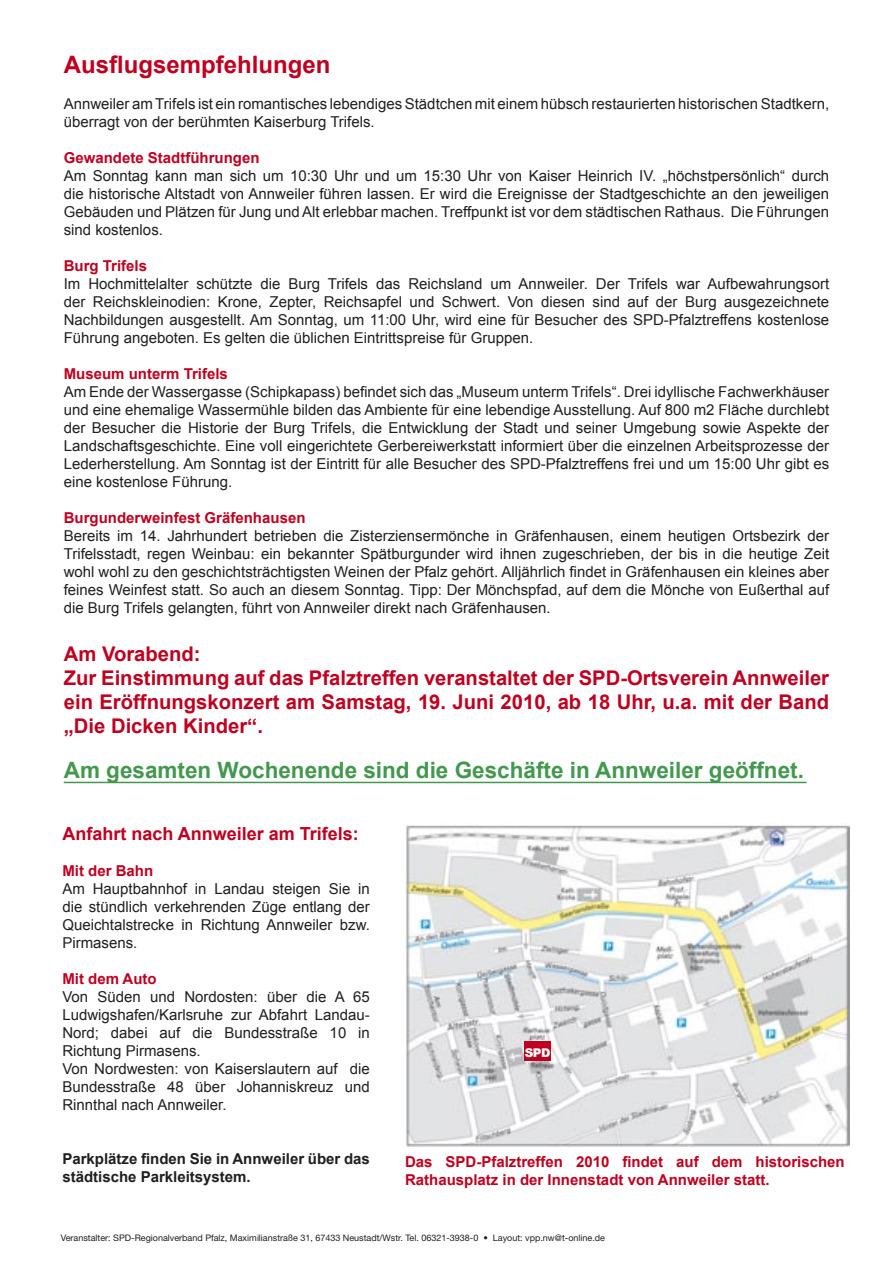
<style>
.page{position:relative;width:893px;height:1263px;background:#fff}
.page>*{position:absolute;margin:0;border:0;box-sizing:border-box;transform-origin:0 0}
.t1{font:700 24px "Arial";color:#c1001f}
.t2{font:700 22.5px "Arial";color:#42994e}
.t3{font:700 20.25px/24.3px "Arial";color:#c1001f}
.t4{font:700 18px "Arial";color:#c1001f}
.t5{font:15px/18px "Arial";color:#1f1e21;text-align:justify}
.t6{font:700 15px/18px "Arial";color:#c1001f}
.t7{font:700 15px/18px "Arial";color:#1f1e21}
.t8{font:900 12px "Arial";color:#fff}
.t9{font:9px "Helvetica Neue";color:#1f1e21}
</style>
<div class="page">
<img style="left:405px;top:825px;width:444px;height:321px">
<div style="left:524px;top:1041px;width:27px;height:20px;background:#c1001f"></div>
<hr style="left:64px;top:782px;width:742px;height:1px;background:#42994e">
<h1 class="t1" style="left:64px;top:51px;width:268px">Ausflugsempfehlungen</h1>
<p class="t5" style="left:64px;top:94px;width:767px">Annweiler am Trifels ist ein romantisches lebendiges Städtchen mit einem hübsch restaurierten historischen Stadtkern, überragt von der berühmten Kaiserburg Trifels.</p>
<p class="t6" style="left:64px;top:148px;width:197px">Gewandete Stadtführungen</p>
<p class="t5" style="left:64px;top:166px;width:767px">Am Sonntag kann man sich um 10:30 Uhr und um 15:30 Uhr von Kaiser Heinrich IV. „höchstpersönlich“ durch die historische Altstadt von Annweiler führen lassen. Er wird die Ereignisse der Stadtgeschichte an den jeweiligen Gebäuden und Plätzen für Jung und Alt erlebbar machen. Treffpunkt ist vor dem städtischen Rathaus. Die Führungen sind kostenlos.</p>
<p class="t6" style="left:64px;top:256px;width:85px">Burg Trifels</p>
<p class="t5" style="left:64px;top:274px;width:767px">Im Hochmittelalter schützte die Burg Trifels das Reichsland um Annweiler. Der Trifels war Aufbewahrungsort der Reichskleinodien: Krone, Zepter, Reichsapfel und Schwert. Von diesen sind auf der Burg ausgezeichnete Nachbildungen ausgestellt. Am Sonntag, um 11:00 Uhr, wird eine für Besucher des SPD-Pfalztreffens kostenlose Führung angeboten. Es gelten die üblichen Eintrittspreise für Gruppen.</p>
<p class="t6" style="left:64px;top:364px;width:166px">Museum unterm Trifels</p>
<p class="t5" style="left:64px;top:382px;width:767px">Am Ende der Wassergasse (Schipkapass) befindet sich das „Museum unterm Trifels“. Drei idyllische Fachwerkhäuser und eine ehemalige Wassermühle bilden das Ambiente für eine lebendige Ausstellung. Auf 800 m2 Fläche durchlebt der Besucher die Historie der Burg Trifels, die Entwicklung der Stadt und seiner Umgebung sowie Aspekte der Landschaftsgeschichte. Eine voll eingerichtete Gerbereiwerkstatt informiert über die einzelnen Arbeitsprozesse der Lederherstellung. Am Sonntag ist der Eintritt für alle Besucher des SPD-Pfalztreffens frei und um 15:00 Uhr gibt es eine kostenlose Führung.</p>
<p class="t6" style="left:64px;top:508px;width:243px">Burgunderweinfest Gräfenhausen</p>
<p class="t5" style="left:64px;top:526px;width:767px">Bereits im 14. Jahrhundert betrieben die Zisterziensermönche in Gräfenhausen, einem heutigen Ortsbezirk der Trifelsstadt, regen Weinbau: ein bekannter Spätburgunder wird ihnen zugeschrieben, der bis in die heutige Zeit wohl wohl zu den geschichtsträchtigsten Weinen der Pfalz gehört. Alljährlich findet in Gräfenhausen ein kleines aber feines Weinfest statt. So auch an diesem Sonntag. Tipp: Der Mönchspfad, auf dem die Mönche von Eußerthal auf die Burg Trifels gelangten, führt von Annweiler direkt nach Gräfenhausen.</p>
<h3 class="t3" style="left:64px;top:641px;width:767px">Am Vorabend:<br>Zur Einstimmung auf das Pfalztreffen veranstaltet der SPD-Ortsverein Annweiler ein Eröffnungskonzert am Samstag, 19. Juni 2010, ab 18 Uhr, u.a. mit der Band „Die Dicken Kinder“.</h3>
<h2 class="t2" style="left:64px;top:758px;width:742px">Am gesamten Wochenende sind die Geschäfte in Annweiler geöffnet.</h2>
<p class="t4" style="left:62px;top:824px;width:298px">Anfahrt nach Annweiler am Trifels:</p>
<p class="t6" style="left:62px;top:862px;width:92px">Mit der Bahn</p>
<p class="t5" style="left:62px;top:880px;width:309px">Am Hauptbahnhof in Landau steigen Sie in die stündlich verkehrenden Züge entlang der Queichtalstrecke in Richtung Annweiler bzw.<br>Pirmasens.</p>
<p class="t6" style="left:62px;top:970px;width:96px">Mit dem Auto</p>
<p class="t5" style="left:62px;top:988px;width:309px;text-align:left">Von Süden und Nordosten: über die A 65<br>Ludwigshafen/Karlsruhe zur Abfahrt Landau-Nord; dabei auf die Bundesstraße 10 in Richtung Pirmasens.<br>Von Nordwesten: von Kaiserslautern auf die Bundesstraße 48 über Johanniskreuz und Rinnthal nach Annweiler.</p>
<p class="t8" style="left:525px;top:1046px;width:27px">SPD</p>
<p class="t7" style="left:62px;top:1150px;width:309px">Parkplätze finden Sie in Annweiler über das städtische Parkleitsystem.</p>
<p class="t6" style="left:405px;top:1153px;width:441px">Das SPD-Pfalztreffen 2010 findet auf dem historischen<br>Rathausplatz in der Innenstadt von Annweiler statt.</p>
<p class="t9" style="left:61px;top:1232px;width:546px">Veranstalter: SPD-Regionalverband Pfalz, Maximilianstraße 31, 67433 Neustadt/Wstr. Tel. 06321-3938-0 • Layout: vpp.nw@t-online.de</p>
</div>
